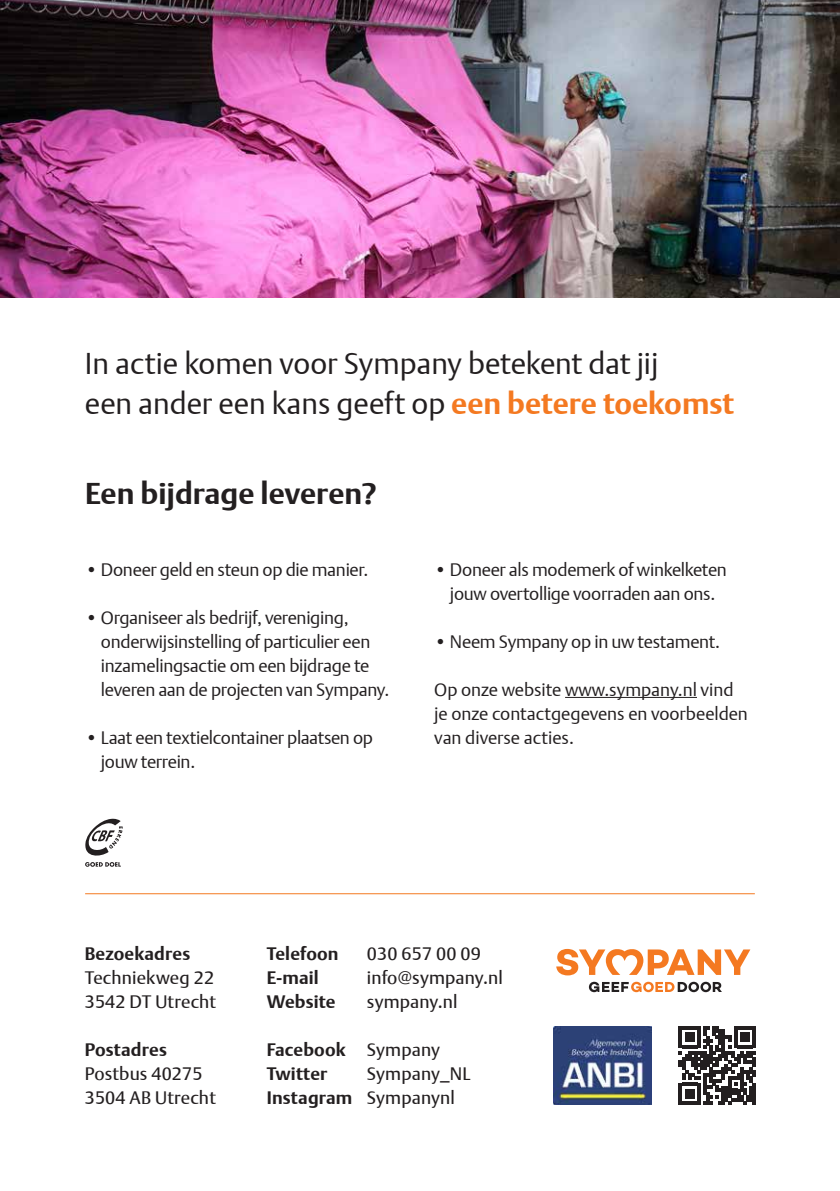
<style>
.page{position:relative;width:840px;height:1191px;background:#fff}
.page>*{position:absolute;margin:0;border:0;box-sizing:border-box;transform-origin:0 0}
.t1{font:300 30px/40px "DTL Argo ST";color:#231f20}
.t2{font:700 30px "DTL Argo T";color:#231f20}
.t3{font:300 18px/24px "DTL Argo T";letter-spacing:-.015em;color:#231f20}
.t4{font:18px/24px "DTL Argo T";letter-spacing:.01em;color:#231f20}
.t5{font:700 18px/24px "DTL Argo T";letter-spacing:.01em;color:#231f20}
.s1{font-weight:700;color:#f47921}
.s2{font-weight:400}
.s3{font-weight:700}
</style>
<div class="page">
<img style="left:0;top:0;width:839px;height:298px">
<hr style="left:564px;top:697px;width:132px;height:1px;background:#231f20">
<svg style="left:588px;top:981px;width:133px;height:11px"></svg>
<svg style="left:556px;top:949px;width:194px;height:26px"></svg>
<svg style="left:678px;top:1026px;width:77px;height:78px"></svg>
<hr style="left:752px;top:1082px;width:3px;height:22px;background:#231f20">
<img style="left:553px;top:1026px;width:98px;height:78px">
<svg style="left:85px;top:818px;width:38px;height:48px"></svg>
<hr style="left:85px;top:893px;width:669px;height:1px;background:#f47921">
<h1 class="t1" style="left:85px;top:343px;width:650px">In actie komen voor Sympany betekent dat jij<br>een ander een kans geeft op <span class="s1">een betere toekomst</span></h1>
<h1 class="t2" style="left:85px;top:476px;width:293px">Een bijdrage leveren?</h1>
<p class="t3" style="left:85px;top:557px;width:284px">• Doneer geld en steun op die manier.</p>
<p class="t3" style="left:101px;top:605px;width:290px;text-indent:-16px">• Organiseer als bedrijf, vereniging, onderwijsinstelling of particulier een inzamelingsactie om een bijdrage te leveren aan de projecten van Sympany.</p>
<p class="t3" style="left:101px;top:725px;width:273px;text-indent:-16px">• Laat een textielcontainer plaatsen op jouw terrein.</p>
<p class="t3" style="left:434px;top:557px;width:294px;text-align:center">• Doneer als modemerk of winkelketen jouw overtollige voorraden aan ons.</p>
<p class="t3" style="left:434px;top:629px;width:287px">• Neem Sympany op in uw testament.</p>
<p class="t3" style="left:434px;top:677px;width:315px">Op onze website www.sympany.nl vind je onze contactgegevens en voorbeelden van diverse acties.</p>
<p class="t5" style="left:85px;top:941px;width:107px">Bezoekadres</p>
<p class="t4" style="left:85px;top:965px;width:133px">Techniekweg 22<br>3542 DT Utrecht</p>
<p class="t5" style="left:85px;top:1037px;width:84px">Postadres</p>
<p class="t4" style="left:85px;top:1061px;width:133px">Postbus 40275<br>3504 AB Utrecht</p>
<p class="t5" style="left:266px;top:942px;width:73px">Telefoon</p>
<p class="t4" style="left:366px;top:941px;width:115px">030 657 00 09</p>
<p class="t5" style="left:266px;top:965px;width:54px">E-mail</p>
<p class="t4" style="left:366px;top:965px;width:138px">info@sympany.nl</p>
<p class="t5" style="left:266px;top:989px;width:70px">Website</p>
<p class="t4" style="left:366px;top:989px;width:92px">sympany.nl</p>
<p class="t5" style="left:266px;top:1037px;width:175px">Facebook <span class="s2">Sympany<br></span>Twitter</p>
<p class="t4" style="left:266px;top:1061px;width:205px;text-indent:100px">Sympany_NL<br><span class="s3">Instagram</span> Sympanynl</p>
</div>
